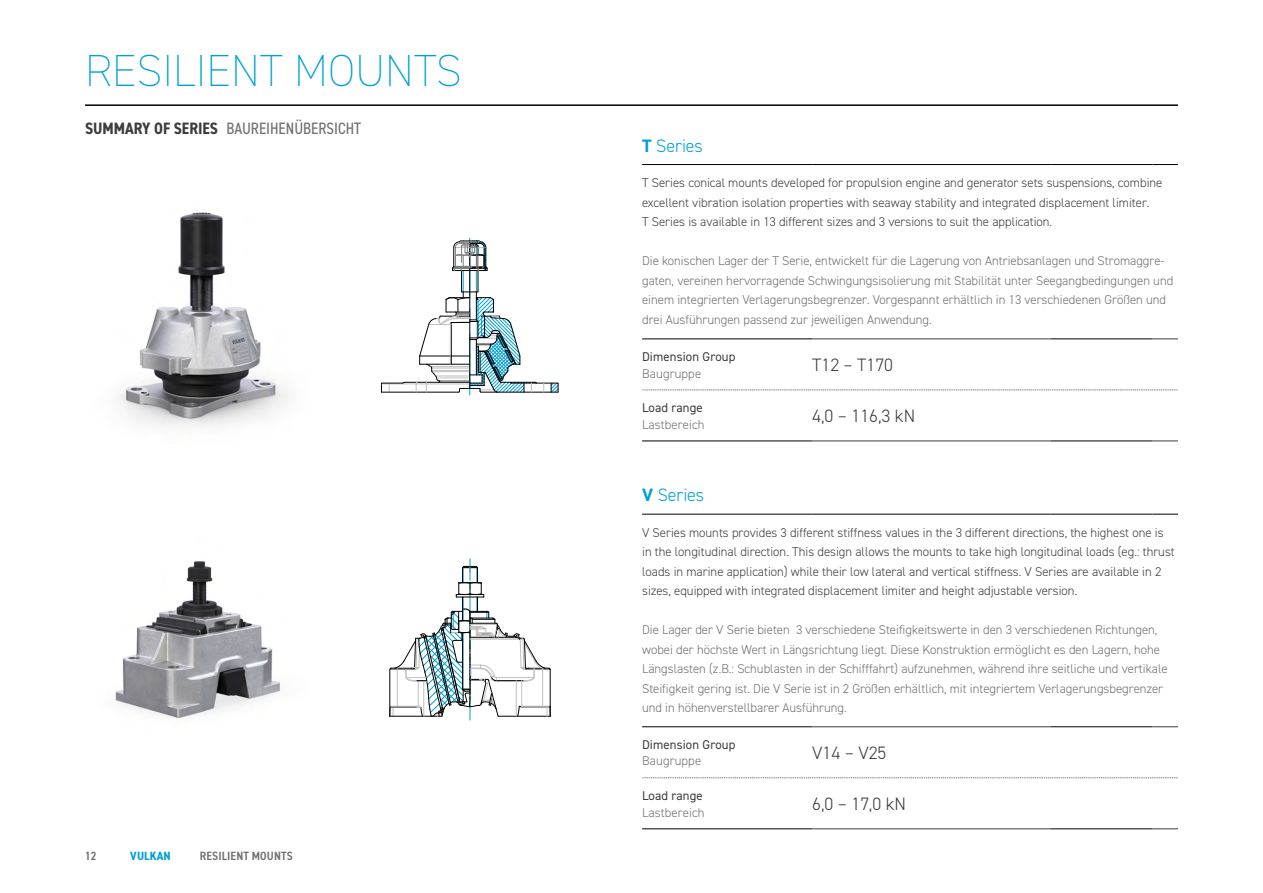
<style>
.page{position:relative;width:1263px;height:893px;background:#fff}
.page>*{position:absolute;margin:0;border:0;box-sizing:border-box;transform-origin:0 0}
.t1{font:200 45px "DIN2014";color:#00a1d4}
.t2{font:300 18px "DIN2014";color:#3c3c3b}
.t3{font:300 18px "DIN2014";letter-spacing:-.005em;color:#00a1d4}
.t4{font:condensed 16.5px "DIN2014";color:#706f6f}
.t5{font:300 12.75px/19.5px "DIN2014";color:#706f6f}
.t6{font:300 12.75px/19.5px "DIN2014";color:#3c3c3b}
.t7{font:12.75px "DIN2014";letter-spacing:.01em;color:#3c3c3b}
.t8{font:600 condensed 12px "DIN2014";letter-spacing:.01em;color:#706f6f;scale:1.05 1}
.t9{font:700 condensed 12px "DIN2014";letter-spacing:.01em;color:#00a1d4;scale:1.05 1}
.s1{font-weight:700;color:#3c3c3b}
.s2{font-weight:700}
</style>
<div class="page">
<hr style="left:85px;top:104px;width:1093px;height:2px;background:#000">
<svg style="left:389px;top:559px;width:162px;height:161px"></svg>
<hr style="left:381px;top:392px;width:78px;height:1px;background:#010202">
<hr style="left:481px;top:392px;width:77px;height:1px;background:#010202">
<hr style="left:381px;top:384px;width:89px;height:1px;background:#c0c0bf">
<hr style="left:511px;top:383px;width:47px;height:1px;background:#010202">
<hr style="left:405px;top:382px;width:65px;height:1px;background:#010202">
<hr style="left:500px;top:382px;width:34px;height:1px;background:#010202">
<svg style="left:531px;top:382px;width:6px;height:10px"></svg>
<svg style="left:381px;top:382px;width:24px;height:10px"></svg>
<svg style="left:551px;top:383px;width:8px;height:10px"></svg>
<svg style="left:416px;top:238px;width:109px;height:157px"></svg>
<svg style="left:642px;top:513px;width:536px;height:266px"></svg>
<hr style="left:642px;top:514px;width:170px;height:1px;background:#000">
<hr style="left:812px;top:514px;width:238px;height:1px;background:#000">
<hr style="left:1050px;top:514px;width:102px;height:1px;background:#000">
<svg style="left:1152px;top:514px;width:26px;height:1px"></svg>
<hr style="left:642px;top:726px;width:170px;height:1px;background:#000">
<hr style="left:1050px;top:726px;width:102px;height:1px;background:#000">
<hr style="left:642px;top:828px;width:170px;height:1px;background:#000">
<hr style="left:1050px;top:828px;width:102px;height:1px;background:#000">
<hr style="left:812px;top:726px;width:238px;height:1px;background:#3c3c3b">
<svg style="left:1152px;top:726px;width:26px;height:1px"></svg>
<hr style="left:812px;top:828px;width:238px;height:1px;background:#3c3c3b">
<svg style="left:1152px;top:828px;width:26px;height:1px"></svg>
<svg style="left:642px;top:777px;width:536px;height:1px"></svg>
<svg style="left:642px;top:339px;width:536px;height:102px"></svg>
<hr style="left:642px;top:164px;width:170px;height:1px;background:#000">
<hr style="left:812px;top:164px;width:238px;height:1px;background:#000">
<hr style="left:1050px;top:164px;width:102px;height:1px;background:#000">
<svg style="left:1152px;top:164px;width:26px;height:1px"></svg>
<hr style="left:642px;top:338px;width:170px;height:1px;background:#000">
<hr style="left:1050px;top:338px;width:102px;height:1px;background:#000">
<hr style="left:642px;top:441px;width:170px;height:1px;background:#000">
<hr style="left:1050px;top:441px;width:102px;height:1px;background:#000">
<hr style="left:812px;top:338px;width:238px;height:1px;background:#3c3c3b">
<svg style="left:1152px;top:338px;width:26px;height:1px"></svg>
<hr style="left:812px;top:441px;width:238px;height:1px;background:#3c3c3b">
<svg style="left:1152px;top:441px;width:26px;height:1px"></svg>
<svg style="left:642px;top:390px;width:536px;height:1px"></svg>
<img style="left:115px;top:561px;width:165px;height:157px">
<img style="left:119px;top:212px;width:170px;height:215px">
<h1 class="t1" style="left:85px;top:43px;width:378px">RESILIENT MOUNTS</h1>
<p class="t4" style="left:85px;top:118px;width:278px"><span class="s1">SUMMARY OF SERIES</span> BAUREIHENÜBERSICHT</p>
<p class="t8" style="left:85px;top:848px;width:12px">12</p>
<p class="t9" style="left:130px;top:848px;width:40px">VULKAN</p>
<p class="t8" style="left:200px;top:848px;width:90px">RESILIENT MOUNTS</p>
<h2 class="t3" style="left:642px;top:135px;width:62px"><span class="s2">T</span> Series</h2>
<p class="t6" style="left:642px;top:173px;width:522px">T Series conical mounts developed for propulsion engine and generator sets suspensions, combine excellent vibration isolation properties with seaway stability and integrated displacement limiter.<br>T Series is available in 13 different sizes and 3 versions to suit the application.</p>
<p class="t5" style="left:642px;top:251px;width:533px">Die konischen Lager der T Serie, entwickelt für die Lagerung von Antriebsanlagen und Stromaggre&shy;gaten, vereinen hervorragende Schwingungsisolierung mit Stabilität unter Seegangbedingungen und einem integrierten Verlagerungsbegrenzer. Vorgespannt erhältlich in 13 verschiedenen Größen und drei Ausführungen passend zur jeweiligen Anwendung.</p>
<p class="t7" style="left:642px;top:349px;width:95px">Dimension Group</p>
<p class="t5" style="left:642px;top:363px;width:61px">Baugruppe</p>
<h2 class="t2" style="left:812px;top:354px;width:82px">T12 – T170</h2>
<p class="t7" style="left:642px;top:400px;width:62px">Load range</p>
<p class="t5" style="left:642px;top:414px;width:64px">Lastbereich</p>
<h2 class="t2" style="left:812px;top:405px;width:104px">4,0 – 116,3 kN</h2>
<h2 class="t3" style="left:642px;top:484px;width:64px"><span class="s2">V</span> Series</h2>
<p class="t6" style="left:642px;top:523px;width:534px">V Series mounts provides 3 different stiffness values in the 3 different directions, the highest one is in the longitudinal direction. This design allows the mounts to take high longitudinal loads (eg.: thrust loads in marine application) while their low lateral and vertical stiffness. V Series are available in 2 sizes, equipped with integrated displacement limiter and height adjustable version.</p>
<p class="t5" style="left:642px;top:620px;width:527px">Die Lager der V Serie bieten 3 verschiedene Steifigkeitswerte in den 3 verschiedenen Richtungen, wobei der höchste Wert in Längsrichtung liegt. Diese Konstruktion ermöglicht es den Lagern, hohe Längslasten (z.B.: Schublasten in der Schifffahrt) aufzunehmen, während ihre seitliche und vertikale Steifigkeit gering ist. Die V Serie ist in 2 Größen erhältlich, mit integriertem Verlagerungsbegrenzer und in höhenverstellbarer Ausführung.</p>
<p class="t7" style="left:642px;top:737px;width:95px">Dimension Group</p>
<p class="t5" style="left:642px;top:751px;width:61px">Baugruppe</p>
<h2 class="t2" style="left:812px;top:742px;width:76px">V14 – V25</h2>
<p class="t7" style="left:642px;top:788px;width:62px">Load range</p>
<p class="t5" style="left:642px;top:802px;width:64px">Lastbereich</p>
<h2 class="t2" style="left:812px;top:793px;width:95px">6,0 – 17,0 kN</h2>
</div>
